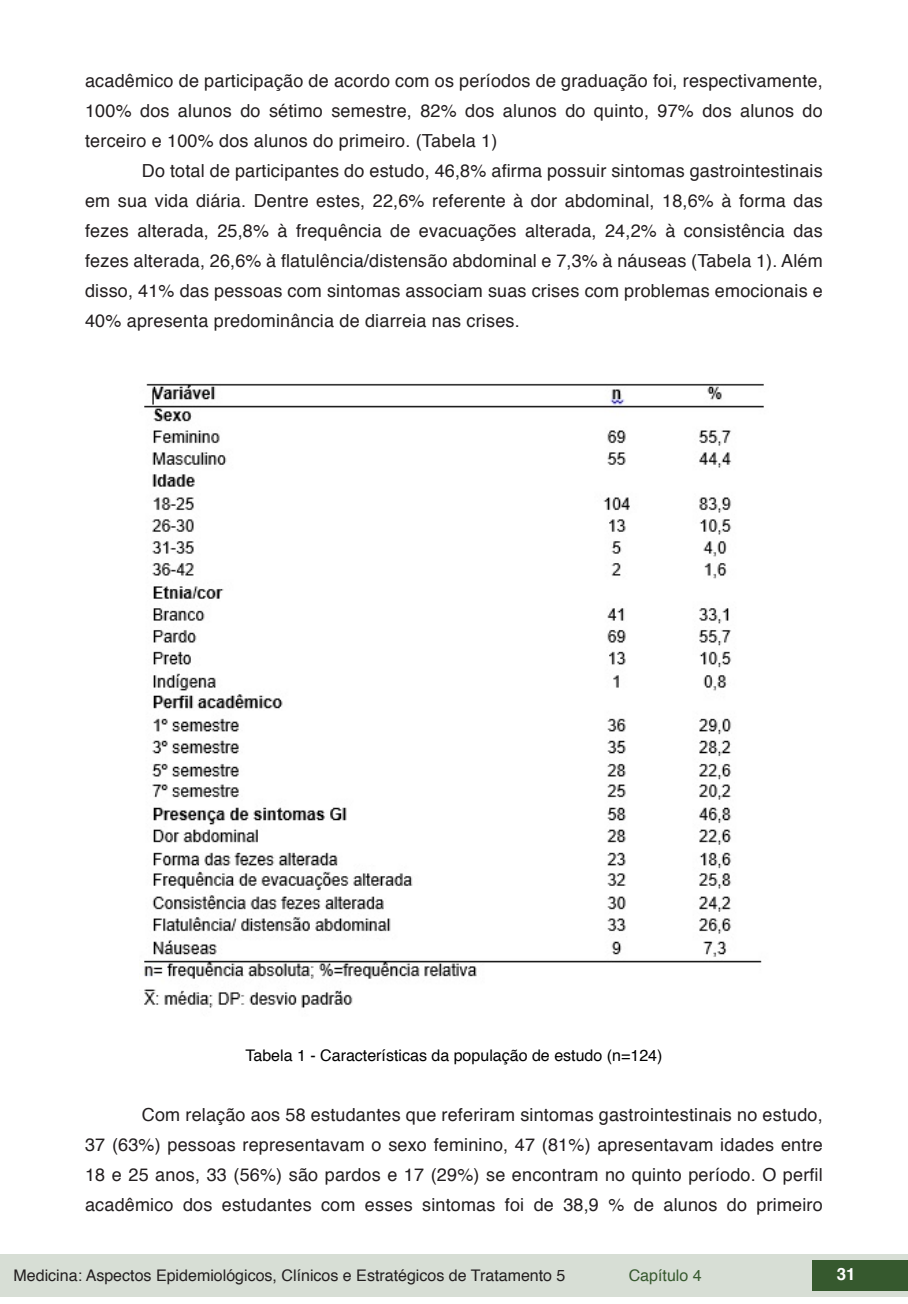
<style>
.page{position:relative;width:908px;height:1304px;background:#fff}
.page>*{position:absolute;margin:0;border:0;box-sizing:border-box;transform-origin:0 0}
.txt{font:18px/30px "Helvetica";letter-spacing:.01em;color:#231f20;text-align:justify}
.t1{font:700 16.8px "Helvetica";color:#fff}
.t2{font:16px "Helvetica";color:#231f20}
.info_tab_graf_imag{font:16px "Helvetica";color:#000}
.t3{font:16px "Helvetica";color:#36592e}
</style>
<div class="page">
<div style="left:0;top:1254px;width:906px;height:43px;background:#d7ded5"></div>
<div style="left:812px;top:1261px;width:95px;height:30px;background:#36592e"></div>
<img style="left:143px;top:384px;width:621px;height:624px">
<p class="txt" style="left:85px;top:66px;width:738px">acadêmico de participação de acordo com os períodos de graduação foi, respectivamente, 100% dos alunos do sétimo semestre, 82% dos alunos do quinto, 97% dos alunos do terceiro e 100% dos alunos do primeiro. (Tabela 1)</p>
<p class="txt" style="left:85px;top:156px;width:739px;text-indent:57px">Do total de participantes do estudo, 46,8% afirma possuir sintomas gastrointestinais em sua vida diária. Dentre estes, 22,6% referente à dor abdominal, 18,6% à forma das fezes alterada, 25,8% à frequência de evacuações alterada, 24,2% à consistência das fezes alterada, 26,6% à flatulência/distensão abdominal e 7,3% à náuseas (Tabela 1). Além disso, 41% das pessoas com sintomas associam suas crises com problemas emocionais e 40% apresenta predominância de diarreia nas crises.</p>
<p class="info_tab_graf_imag" style="left:245px;top:1043px;width:418px">Tabela 1 - Características da população de estudo (n=124)</p>
<p class="txt" style="left:85px;top:1100px;width:738px;text-indent:57px">Com relação aos 58 estudantes que referiram sintomas gastrointestinais no estudo, 37 (63%) pessoas representavam o sexo feminino, 47 (81%) apresentavam idades entre 18 e 25 anos, 33 (56%) são pardos e 17 (29%) se encontram no quinto período. O perfil acadêmico dos estudantes com esses sintomas foi de 38,9 % de alunos do primeiro</p>
<p class="t2" style="left:14px;top:1263px;width:553px">Medicina: Aspectos Epidemiológicos, Clínicos e Estratégicos de Tratamento 5</p>
<p class="t3" style="left:628px;top:1263px;width:74px">Capítulo 4</p>
<p class="t1" style="left:836px;top:1261px;width:20px">31</p>
</div>
